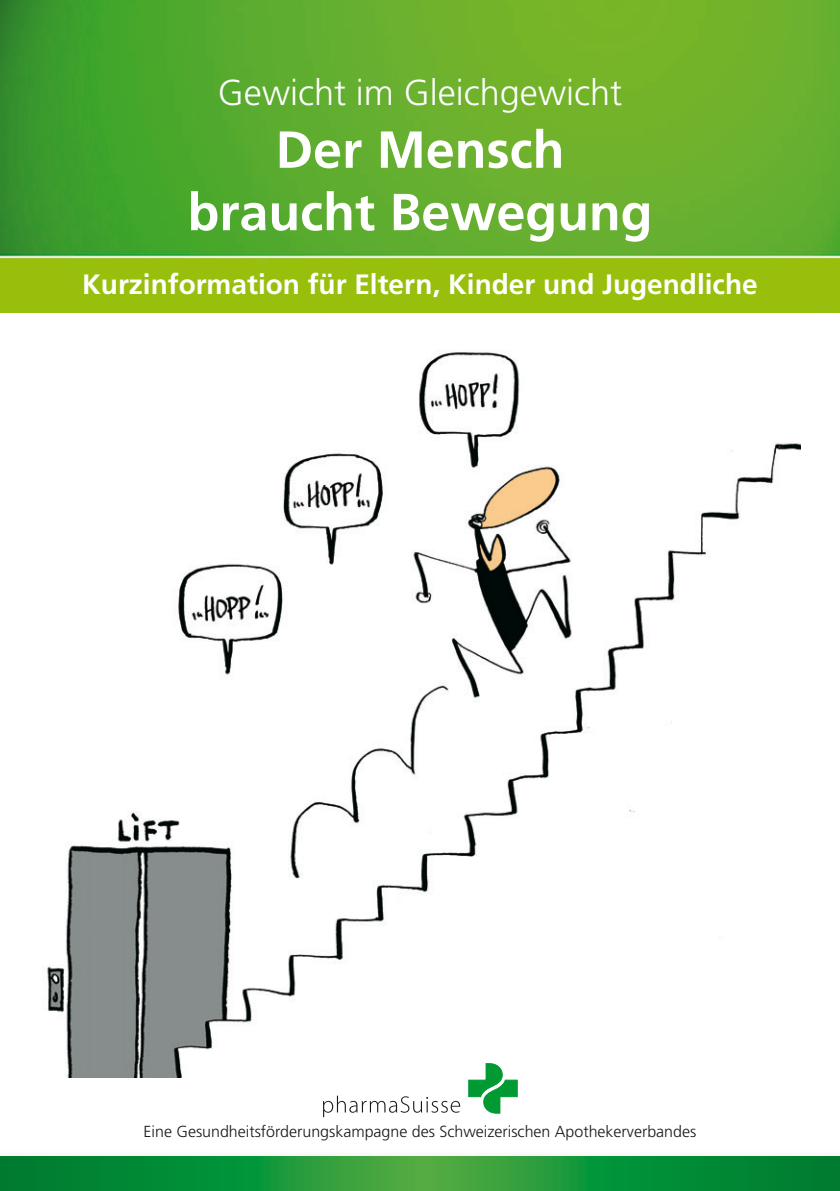
<style>
.page{position:relative;width:840px;height:1191px;background:#fff}
.page>*{position:absolute;margin:0;border:0;box-sizing:border-box;transform-origin:0 0}
.t1{font:700 52px/62.4px "Frutiger";color:#fff;text-align:center}
.t2{font:300 36px "Frutiger";color:#fff}
.t3{font:700 28px "Frutiger";color:#fff}
.t4{font:300 16px "Frutiger";color:#1a171c}
</style>
<div class="page">
<img style="left:34px;top:312px;width:766px;height:765px">
<img style="left:0;top:0;width:839px;height:312px">
<div style="left:314px;top:1057px;width:209px;height:66px;background:#fff"></div>
<svg style="left:468px;top:1063px;width:49px;height:50px"></svg>
<svg style="left:323px;top:1095px;width:137px;height:22px"></svg>
<img style="left:0;top:1156px;width:839px;height:1px">
<svg style="left:0;top:1157px;width:839px;height:33px;background:#159238"></svg>
<h2 class="t2" style="left:218px;top:78px;width:405px">Gewicht im Gleichgewicht</h2>
<h1 class="t1" style="left:187px;top:122px;width:466px">Der Mensch braucht Bewegung</h1>
<h3 class="t3" style="left:82px;top:273px;width:676px">Kurzinformation für Eltern, Kinder und Jugendliche</h3>
<p class="t4" style="left:143px;top:1125px;width:554px">Eine Gesundheitsförderungskampagne des Schweizerischen Apothekerverbandes</p>
</div>
